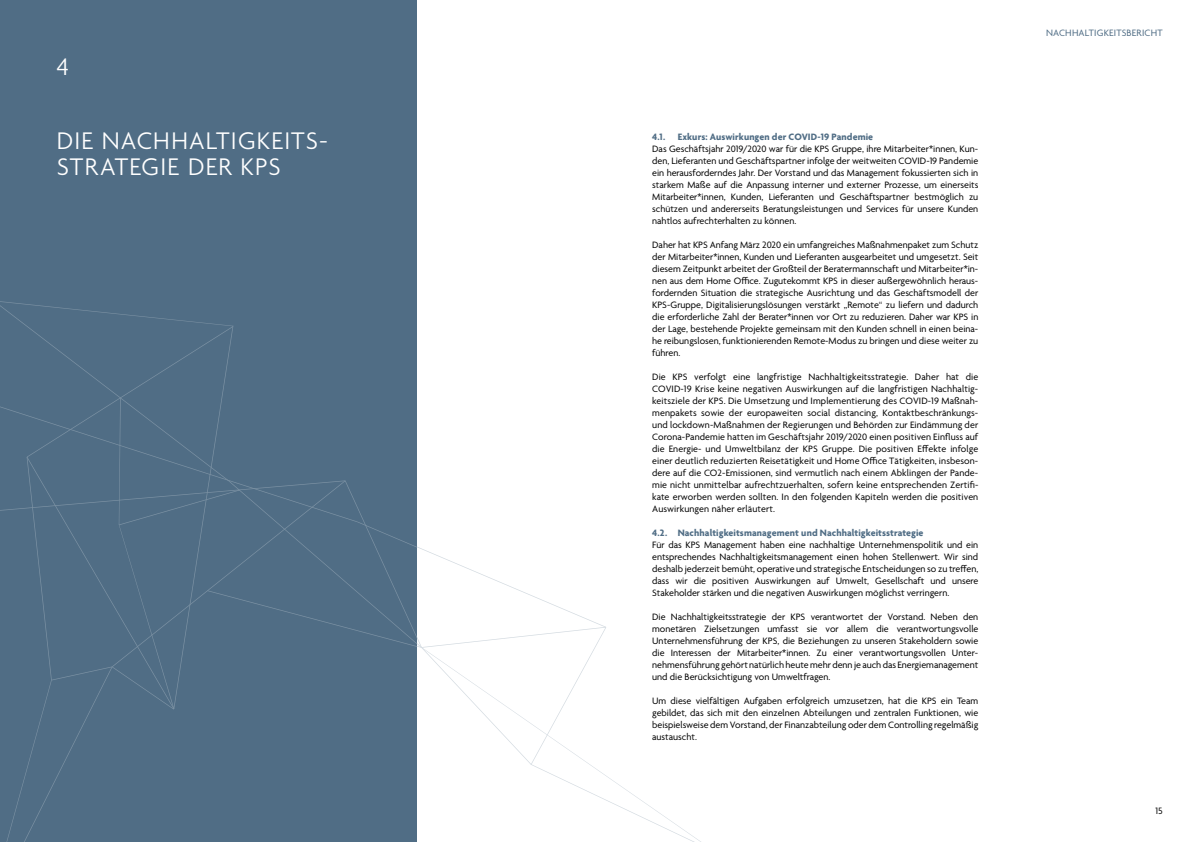
<style>
.page{position:relative;width:1191px;height:842px;background:#fff}
.page>*{position:absolute;margin:0;border:0;box-sizing:border-box;transform-origin:0 0}
.t1{font:300 26px/26px "Agenda";letter-spacing:.045em;color:#fff}
.t2{font:10px/12px "Agenda";color:#000;text-align:justify}
.t3{font:700 10px "Agenda";letter-spacing:.01em;color:#506d85}
.t4{font:10px "Agenda";letter-spacing:.015em;color:#506d85}
</style>
<div class="page">
<div style="left:0;top:0;width:417px;height:842px;background:#506d85"></div>
<svg style="left:0;top:301px;width:701px;height:541px"></svg>
<h1 class="t1" style="left:57px;top:56px;width:14px">4</h1>
<h1 class="t1" style="left:57px;top:129px;width:273px">DIE NACHHALTIGKEITS-<br>STRATEGIE DER KPS</h1>
<p class="t3" style="left:652px;top:131px;width:222px">4.1. Exkurs: Auswirkungen der COVID-19 Pandemie</p>
<p class="t2" style="left:652px;top:143px;width:328px">Das Geschäftsjahr 2019/2020 war für die KPS Gruppe, ihre Mitarbeiter*innen, Kun&shy;den, Lieferanten und Geschäftspartner infolge der weitweiten COVID-19 Pandemie ein herausforderndes Jahr. Der Vorstand und das Management fokussierten sich in starkem Maße auf die Anpassung interner und externer Prozesse, um einerseits Mitarbeiter*innen, Kunden, Lieferanten und Geschäftspartner bestmöglich zu schützen und andererseits Beratungsleistungen und Services für unsere Kunden nahtlos aufrechterhalten zu können.</p>
<p class="t2" style="left:652px;top:239px;width:328px">Daher hat KPS Anfang März 2020 ein umfangreiches Maßnahmenpaket zum Schutz der Mitarbeiter*innen, Kunden und Lieferanten ausgearbeitet und umgesetzt. Seit diesem Zeitpunkt arbeitet der Großteil der Beratermannschaft und Mitarbeiter*in&shy;nen aus dem Home Office. Zugutekommt KPS in dieser außergewöhnlich heraus&shy;fordernden Situation die strategische Ausrichtung und das Geschäftsmodell der KPS-Gruppe, Digitalisierungslösungen verstärkt „Remote“ zu liefern und dadurch die erforderliche Zahl der Berater*innen vor Ort zu reduzieren. Daher war KPS in der Lage, bestehende Projekte gemeinsam mit den Kunden schnell in einen beina&shy;he reibungslosen, funktionierenden Remote-Modus zu bringen und diese weiter zu führen.</p>
<p class="t2" style="left:652px;top:371px;width:328px">Die KPS verfolgt eine langfristige Nachhaltigkeitsstrategie. Daher hat die COVID-19 Krise keine negativen Auswirkungen auf die langfristigen Nachhaltig&shy;keitsziele der KPS. Die Umsetzung und Implementierung des COVID-19 Maßnah&shy;menpakets sowie der europaweiten social distancing, Kontaktbeschränkungs&shy;und lockdown-Maßnahmen der Regierungen und Behörden zur Eindämmung der Corona-Pandemie hatten im Geschäftsjahr 2019/2020 einen positiven Einfluss auf die Energie- und Umweltbilanz der KPS Gruppe. Die positiven Effekte infolge einer deutlich reduzierten Reisetätigkeit und Home Office Tätigkeiten, insbeson&shy;dere auf die CO2-Emissionen, sind vermutlich nach einem Abklingen der Pande&shy;mie nicht unmittelbar aufrechtzuerhalten, sofern keine entsprechenden Zertifi&shy;kate erworben werden sollten. In den folgenden Kapiteln werden die positiven Auswirkungen näher erläutert.</p>
<p class="t3" style="left:652px;top:527px;width:273px">4.2. Nachhaltigkeitsmanagement und Nachhaltigkeitsstrategie</p>
<p class="t2" style="left:652px;top:539px;width:327px">Für das KPS Management haben eine nachhaltige Unternehmenspolitik und ein entsprechendes Nachhaltigkeitsmanagement einen hohen Stellenwert. Wir sind deshalb jederzeit bemüht, operative und strategische Entscheidungen so zu treffen, dass wir die positiven Auswirkungen auf Umwelt, Gesellschaft und unsere Stakeholder stärken und die negativen Auswirkungen möglichst verringern.</p>
<p class="t2" style="left:652px;top:611px;width:328px">Die Nachhaltigkeitsstrategie der KPS verantwortet der Vorstand. Neben den monetären Zielsetzungen umfasst sie vor allem die verantwortungsvolle Unternehmensführung der KPS, die Beziehungen zu unseren Stakeholdern sowie die Interessen der Mitarbeiter*innen. Zu einer verantwortungsvollen Unter&shy;nehmensführung gehört natürlich heute mehr denn je auch das Energiemanagement und die Berücksichtigung von Umweltfragen.</p>
<p class="t2" style="left:652px;top:695px;width:327px">Um diese vielfältigen Aufgaben erfolgreich umzusetzen, hat die KPS ein Team gebildet, das sich mit den einzelnen Abteilungen und zentralen Funktionen, wie beispielsweise dem Vorstand, der Finanzabteilung oder dem Controlling regelmäßig austauscht.</p>
<p class="t4" style="left:1046px;top:27px;width:118px">NACHHALTIGKEITSBERICHT</p>
<p class="t2" style="left:1155px;top:805px;width:9px">15</p>
</div>
